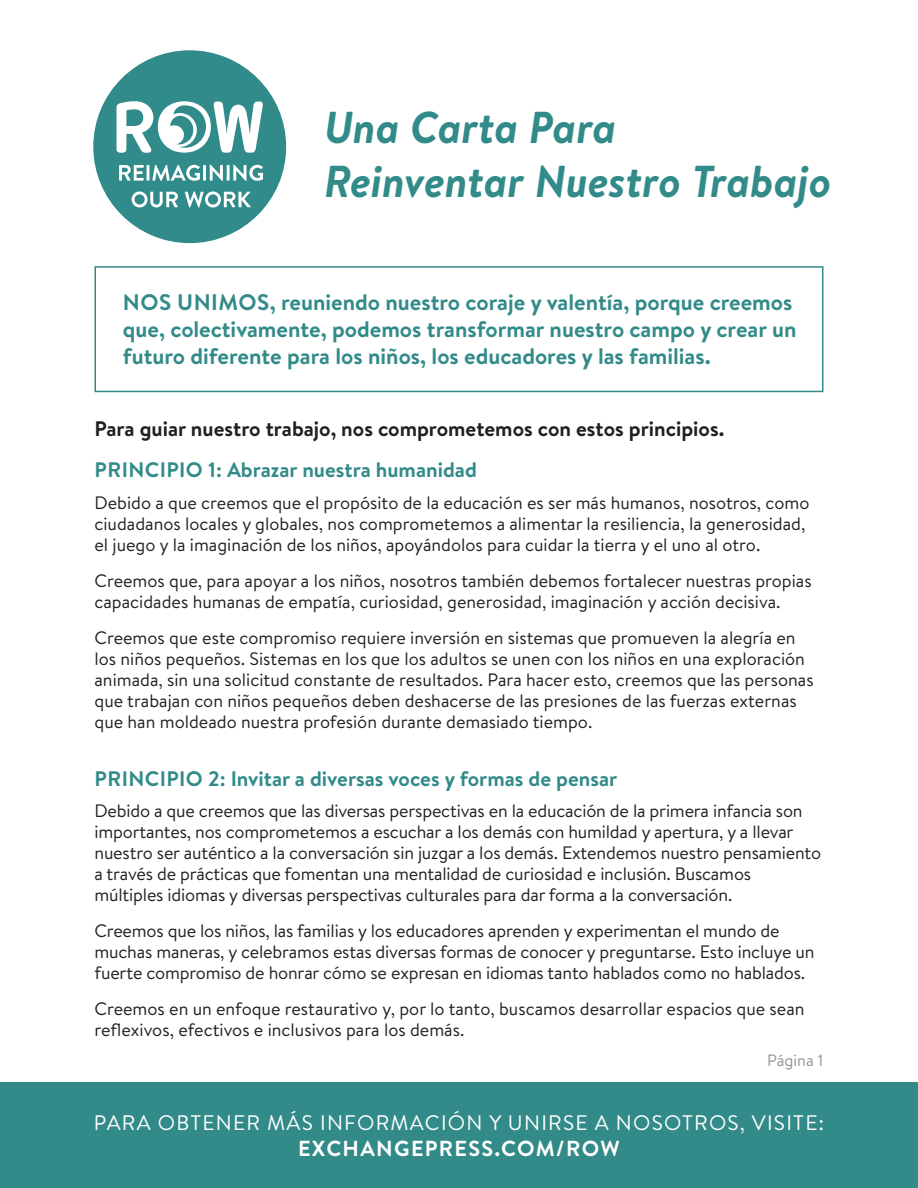
<style>
.page{position:relative;width:918px;height:1188px;background:#fff}
.page>*{position:absolute;margin:0;border:0;box-sizing:border-box;transform-origin:0 0}
.t1{font:italic 700 44.55px/53.6px "Brandon Text";color:#328b89}
.t2{font:700 22.5px/27px "Brandon Text";color:#328b89}
.t3{font:700 21.75px "Brandon Text";letter-spacing:.06em;color:#fff}
.t4{font:700 21px "Brandon Text";color:#328b89}
.t5{font:700 21px "Brandon Text";color:#231f20}
.t6{font:21px "Brandon Text";letter-spacing:.06em;color:#fff}
.t7{font:18px/21px "Brandon Text";color:#231f20}
.t8{font:16.5px "Brandon Text";color:#939598}
</style>
<div class="page">
<div style="left:94px;top:266px;width:730px;height:126px;border:2px solid #328b89"></div>
<div style="left:93px;top:50px;width:193px;height:193px;background:#318b8a;border-radius:50%"></div>
<svg style="left:116px;top:101px;width:147px;height:52px"></svg>
<svg style="left:119px;top:165px;width:81px;height:16px"></svg>
<hr style="left:203px;top:165px;width:3px;height:16px;background:#fff">
<svg style="left:210px;top:165px;width:13px;height:16px"></svg>
<hr style="left:227px;top:165px;width:3px;height:16px;background:#fff">
<svg style="left:233px;top:165px;width:30px;height:16px"></svg>
<svg style="left:132px;top:191px;width:46px;height:16px"></svg>
<svg style="left:185px;top:191px;width:66px;height:16px"></svg>
<div style="left:0;top:1082px;width:918px;height:106px;background:#328b89"></div>
<h1 class="t1" style="left:324px;top:100px;width:509px">Una Carta Para<br>Reinventar Nuestro Trabajo</h1>
<p class="t2" style="left:123px;top:288px;width:675px">NOS UNIMOS, reuniendo nuestro coraje y valentía, porque creemos que, colectivamente, podemos transformar nuestro campo y crear un futuro diferente para los niños, los educadores y las familias.</p>
<p class="t5" style="left:94px;top:414px;width:631px">Para guiar nuestro trabajo, nos comprometemos con estos principios.</p>
<p class="t4" style="left:95px;top:455px;width:384px">PRINCIPIO 1: Abrazar nuestra humanidad</p>
<p class="t7" style="left:94px;top:491px;width:717px">Debido a que creemos que el propósito de la educación es ser más humanos, nosotros, como ciudadanos locales y globales, nos comprometemos a alimentar la resiliencia, la generosidad, el juego y la imaginación de los niños, apoyándolos para cuidar la tierra y el uno al otro.</p>
<p class="t7" style="left:94px;top:569px;width:719px">Creemos que, para apoyar a los niños, nosotros también debemos fortalecer nuestras propias capacidades humanas de empatía, curiosidad, generosidad, imaginación y acción decisiva.</p>
<p class="t7" style="left:94px;top:626px;width:721px">Creemos que este compromiso requiere inversión en sistemas que promueven la alegría en los niños pequeños. Sistemas en los que los adultos se unen con los niños en una exploración animada, sin una solicitud constante de resultados. Para hacer esto, creemos que las personas que trabajan con niños pequeños deben deshacerse de las presiones de las fuerzas externas que han moldeado nuestra profesión durante demasiado tiempo.</p>
<p class="t4" style="left:95px;top:764px;width:524px">PRINCIPIO 2: Invitar a diversas voces y formas de pensar</p>
<p class="t7" style="left:94px;top:800px;width:728px">Debido a que creemos que las diversas perspectivas en la educación de la primera infancia son importantes, nos comprometemos a escuchar a los demás con humildad y apertura, y a llevar nuestro ser auténtico a la conversación sin juzgar a los demás. Extendemos nuestro pensamiento a través de prácticas que fomentan una mentalidad de curiosidad e inclusión. Buscamos múltiples idiomas y diversas perspectivas culturales para dar forma a la conversación.</p>
<p class="t7" style="left:94px;top:920px;width:722px">Creemos que los niños, las familias y los educadores aprenden y experimentan el mundo de muchas maneras, y celebramos estas diversas formas de conocer y preguntarse. Esto incluye un fuerte compromiso de honrar cómo se expresan en idiomas tanto hablados como no hablados.</p>
<p class="t7" style="left:94px;top:998px;width:712px">Creemos en un enfoque restaurativo y, por lo tanto, buscamos desarrollar espacios que sean reflexivos, efectivos e inclusivos para los demás.</p>
<p class="t8" style="left:767px;top:1049px;width:58px">Página 1</p>
<p class="t6" style="left:94px;top:1108px;width:732px">PARA OBTENER MÁS INFORMACIÓN Y UNIRSE A NOSOTROS, VISITE:</p>
<p class="t3" style="left:298px;top:1133px;width:323px">EXCHANGEPRESS.COM/ROW</p>
</div>
